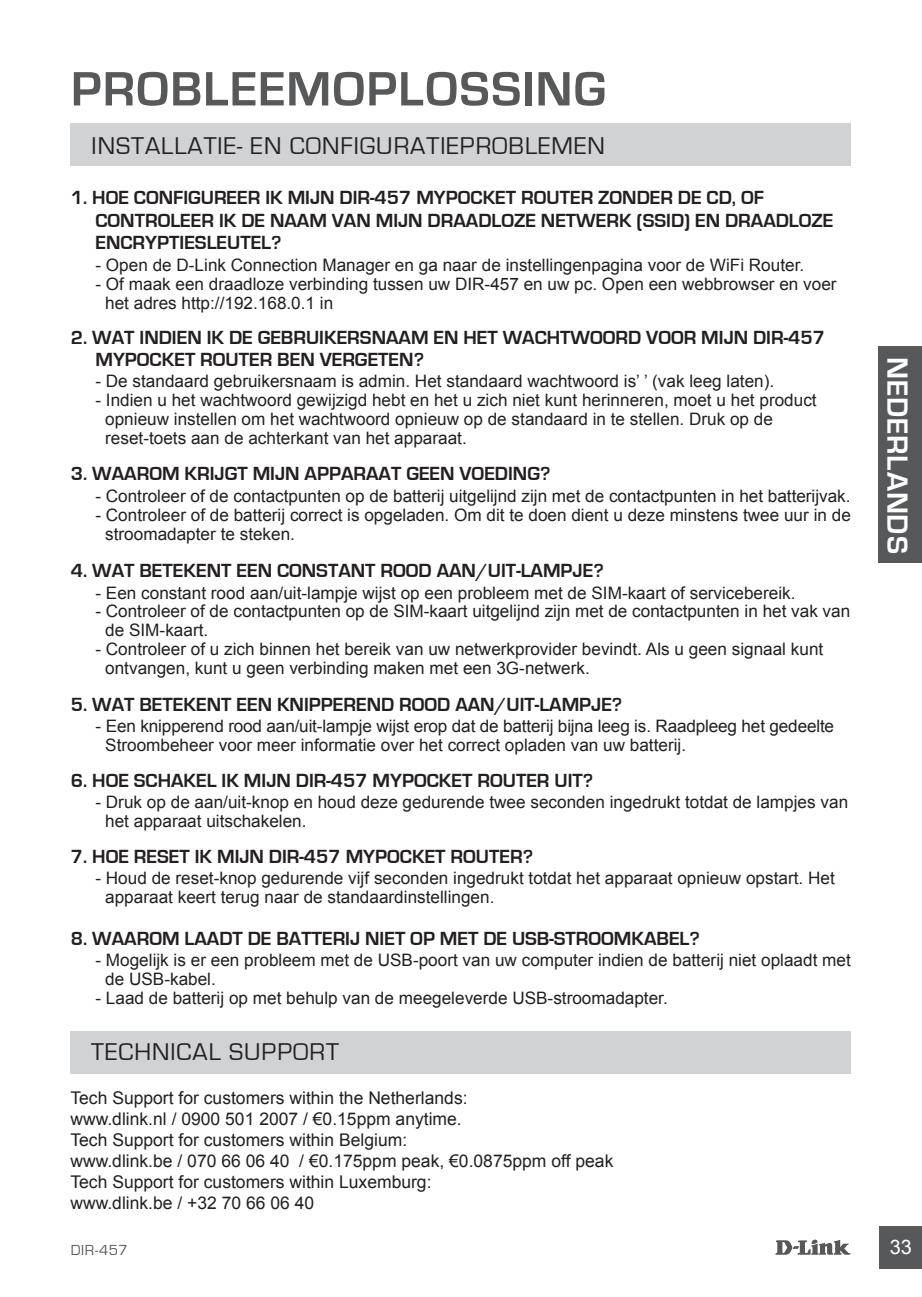
<style>
.page{position:relative;width:922px;height:1297px;background:#fff}
.page>*{position:absolute;margin:0;border:0;box-sizing:border-box;transform-origin:0 0}
.t1{font:700 50px "Eurostile";letter-spacing:.025em;color:#57585a}
.t2{font:700 30px "Eurostile";letter-spacing:.025em;color:#fff}
.t3{font:25px "Eurostile";letter-spacing:.04em;color:#231f20}
.t4{font:20px "Arial";color:#fff}
.t5{font:700 19.5px/22.5px "Eurostile";color:#231f20}
.t6{font:17.5px/21px "Arial";color:#231f20}
.t7{font:17.25px/18.8px "Arial";color:#231f20}
.t8{font:15px "Eurostile";letter-spacing:.035em;color:#57585a}
</style>
<div class="page">
<svg style="left:775px;top:1239px;width:75px;height:16px"></svg>
<div style="left:879px;top:1226px;width:42px;height:43px;background:#57585a"></div>
<div style="left:878px;top:346px;width:43px;height:216px;background:#57585a"></div>
<div style="left:71px;top:124px;width:779px;height:42px;background:#d1d2d4"></div>
<div style="left:70px;top:1031px;width:780px;height:43px;background:#d1d2d4"></div>
<h1 class="t1" style="left:71px;top:62px;width:536px">PROBLEEMOPLOSSING</h1>
<h3 class="t3" style="left:92px;top:132px;width:514px">INSTALLATIE- EN CONFIGURATIEPROBLEMEN</h3>
<p class="t5" style="left:95px;top:187px;width:739px;text-indent:-24px">1. HOE CONFIGUREER IK MIJN DIR-457 MYPOCKET ROUTER ZONDER DE CD, OF<br>CONTROLEER IK DE NAAM VAN MIJN DRAADLOZE NETWERK (SSID) EN DRAADLOZE<br>ENCRYPTIESLEUTEL?</p>
<p class="t7" style="left:95px;top:256px;width:710px">- Open de D-Link Connection Manager en ga naar de instellingenpagina voor de WiFi Router.</p>
<p class="t7" style="left:105px;top:275px;width:732px;text-indent:-10px">- Of maak een draadloze verbinding tussen uw DIR-457 en uw pc. Open een webbrowser en voer het adres http://192.168.0.1 in</p>
<p class="t5" style="left:95px;top:327px;width:730px;text-indent:-24px">2. WAT INDIEN IK DE GEBRUIKERSNAAM EN HET WACHTWOORD VOOR MIJN DIR-457<br>MYPOCKET ROUTER BEN VERGETEN?</p>
<p class="t7" style="left:95px;top:372px;width:680px">- De standaard gebruikersnaam is admin. Het standaard wachtwoord is’ ’ (vak leeg laten).</p>
<p class="t7" style="left:105px;top:391px;width:712px;text-indent:-10px">- Indien u het wachtwoord gewijzigd hebt en het u zich niet kunt herinneren, moet u het product opnieuw instellen om het wachtwoord opnieuw op de standaard in te stellen. Druk op de reset-toets aan de achterkant van het apparaat.</p>
<p class="t5" style="left:71px;top:463px;width:56px">3. WAAROM</p>
<p class="t5" style="left:184px;top:463px;width:12px">KRIJGT</p>
<p class="t5" style="left:253px;top:463px;width:13px">MIJN</p>
<p class="t5" style="left:304px;top:463px;width:14px">APPARAAT</p>
<p class="t5" style="left:406px;top:463px;width:13px">GEEN</p>
<p class="t5" style="left:459px;top:463px;width:13px">VOEDING</p>
<p class="t5" style="left:540px;top:463px;width:12px">?</p>
<p class="t7" style="left:95px;top:487px;width:756px">- Controleer of de contactpunten op de batterij uitgelijnd zijn met de contactpunten in het batterijvak.</p>
<p class="t7" style="left:105px;top:506px;width:747px;text-indent:-10px">- Controleer of de batterij correct is opgeladen. Om dit te doen dient u deze minstens twee uur in de stroomadapter te steken.</p>
<p class="t5" style="left:71px;top:559px;width:81px">4. WAT BETEKENT</p>
<p class="t5" style="left:236px;top:559px;width:13px">EEN</p>
<p class="t5" style="left:277px;top:559px;width:14px">CONSTANT</p>
<p class="t5" style="left:380px;top:559px;width:14px">ROOD</p>
<p class="t5" style="left:436px;top:559px;width:14px">AAN</p>
<p class="t5" style="left:476px;top:559px;width:58px">/UIT-LAMPJE</p>
<p class="t5" style="left:593px;top:559px;width:12px">?</p>
<p class="t7" style="left:95px;top:583px;width:701px">- Een constant rood aan/uit-lampje wijst op een probleem met de SIM-kaart of servicebereik.</p>
<p class="t7" style="left:105px;top:602px;width:746px;text-indent:-10px">- Controleer of de contactpunten op de SIM-kaart uitgelijnd zijn met de contactpunten in het vak van de SIM-kaart.</p>
<p class="t7" style="left:105px;top:640px;width:719px;text-indent:-10px">- Controleer of u zich binnen het bereik van uw netwerkprovider bevindt. Als u geen signaal kunt ontvangen, kunt u geen verbinding maken met een 3G-netwerk.</p>
<p class="t5" style="left:71px;top:694px;width:81px">5. WAT BETEKENT</p>
<p class="t5" style="left:236px;top:694px;width:13px">EEN</p>
<p class="t5" style="left:277px;top:694px;width:13px">KNIPPEREND</p>
<p class="t5" style="left:399px;top:694px;width:14px">ROOD</p>
<p class="t5" style="left:455px;top:694px;width:14px">AAN</p>
<p class="t5" style="left:494px;top:694px;width:58px">/UIT-LAMPJE</p>
<p class="t5" style="left:611px;top:694px;width:12px">?</p>
<p class="t7" style="left:105px;top:716px;width:730px;text-indent:-10px">- Een knipperend rood aan/uit-lampje wijst erop dat de batterij bijna leeg is. Raadpleeg het gedeelte<br>Stroombeheer voor meer informatie over het correct opladen van uw batterij.</p>
<p class="t5" style="left:71px;top:770px;width:76px">6. HOE SCHAKEL</p>
<p class="t5" style="left:221px;top:770px;width:35px">IK MIJN</p>
<p class="t5" style="left:296px;top:770px;width:91px">DIR-457 MYPOCKET</p>
<p class="t5" style="left:477px;top:770px;width:13px">ROUTER</p>
<p class="t5" style="left:554px;top:770px;width:40px">UIT ?</p>
<p class="t7" style="left:105px;top:793px;width:744px;text-indent:-10px">- Druk op de aan/uit-knop en houd deze gedurende twee seconden ingedrukt totdat de lampjes van het apparaat uitschakelen.</p>
<p class="t5" style="left:71px;top:846px;width:75px">7. HOE RESET</p>
<p class="t5" style="left:195px;top:846px;width:35px">IK MIJN</p>
<p class="t5" style="left:269px;top:846px;width:91px">DIR-457 MYPOCKET</p>
<p class="t5" style="left:450px;top:846px;width:13px">ROUTER</p>
<p class="t5" style="left:522px;top:846px;width:12px">?</p>
<p class="t7" style="left:105px;top:869px;width:731px;text-indent:-10px">- Houd de reset-knop gedurende vijf seconden ingedrukt totdat het apparaat opnieuw opstart. Het apparaat keert terug naar de standaardinstellingen.</p>
<p class="t5" style="left:71px;top:928px;width:56px">8. WAAROM</p>
<p class="t5" style="left:184px;top:928px;width:13px">LAADT</p>
<p class="t5" style="left:248px;top:928px;width:40px">DE BATTERIJ</p>
<p class="t5" style="left:365px;top:928px;width:11px">NIET</p>
<p class="t5" style="left:410px;top:928px;width:44px">OP MET</p>
<p class="t5" style="left:483px;top:928px;width:84px">DE USB-STROOMKABEL</p>
<p class="t5" style="left:689px;top:928px;width:12px">?</p>
<p class="t7" style="left:105px;top:951px;width:747px;text-indent:-10px">- Mogelijk is er een probleem met de USB-poort van uw computer indien de batterij niet oplaadt met de USB-kabel.</p>
<p class="t7" style="left:95px;top:988px;width:573px">- Laad de batterij op met behulp van de meegeleverde USB-stroomadapter.</p>
<h3 class="t3" style="left:91px;top:1038px;width:249px">TECHNICAL SUPPORT</h3>
<p class="t6" style="left:70px;top:1088px;width:544px">Tech Support for customers within the Netherlands:<br>www.dlink.nl / 0900 501 2007 / €0.15ppm anytime.<br>Tech Support for customers within Belgium:<br>www.dlink.be / 070 66 06 40 / €0.175ppm peak, €0.0875ppm off peak Tech Support for customers within Luxemburg:<br>www.dlink.be / +32 70 66 06 40</p>
<h2 class="t2" style="left:913px;top:357px;width:198px;rotate:90deg">NEDERLANDS</h2>
<p class="t8" style="left:71px;top:1241px;width:58px">DIR-457</p>
<p class="t4" style="left:889px;top:1234px;width:24px">33</p>
</div>
